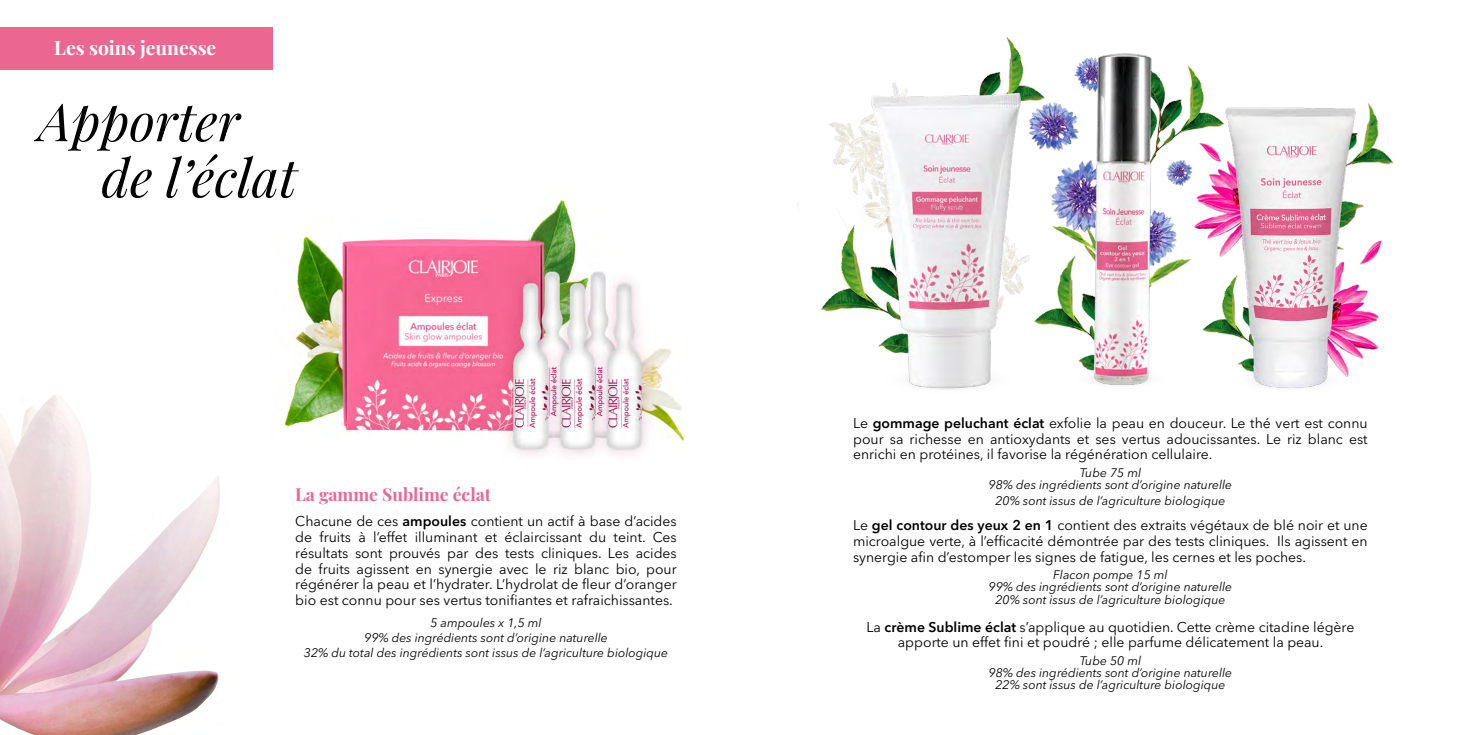
<style>
.page{position:relative;width:1469px;height:735px;background:#fff}
.page>*{position:absolute;margin:0;border:0;box-sizing:border-box;transform-origin:0 0}
.t1{font:italic 52.5px "Playfair Display";color:#000}
.t2{font:19.25px "Playfair Display";color:#fff}
.t3{font:17.5px "Playfair Display";color:#ec6692}
.t4{font:14px/15.8px "Avenir Next LT Pro";color:#000;text-align:justify}
.t5{font:italic 12.25px/12.2px "Avenir Next LT Pro";color:#000;text-align:center}
.s1{font-weight:600}
</style>
<div class="page">
<img style="left:284px;top:199px;width:403px;height:256px">
<img style="left:0;top:395px;width:220px;height:339px">
<div style="left:0;top:27px;width:272px;height:43px;background:#ec6692"></div>
<img style="left:797px;top:37px;width:596px;height:352px">
<p class="t2" style="left:54px;top:33px;width:163px">Les soins jeunesse</p>
<p class="t1" style="left:38px;top:81px;width:203px">Apporter</p>
<p class="t1" style="left:101px;top:137px;width:197px">de l’éclat</p>
<p class="t3" style="left:295px;top:480px;width:197px">La gamme Sublime éclat</p>
<p class="t4" style="left:295px;top:513px;width:383px">Chacune de ces <span class="s1">ampoules</span> contient un actif à base d’acides de fruits à l’effet illuminant et éclaircissant du teint. Ces résultats sont prouvés par des tests cliniques. Les acides de fruits agissent en synergie avec le riz blanc bio, pour régénérer la peau et l’hydrater. L’hydrolat de fleur d’oranger bio est connu pour ses vertus tonifiantes et rafraichissantes.</p>
<p class="t5" style="left:430px;top:616px;width:113px">5 ampoules x 1,5 ml</p>
<p class="t5" style="left:364px;top:631px;width:245px">99% des ingrédients sont d’origine naturelle</p>
<p class="t5" style="left:304px;top:646px;width:365px">32% du total des ingrédients sont issus de l’agriculture biologique</p>
<p class="t4" style="left:853px;top:415px;width:516px">Le <span class="s1">gommage peluchant éclat</span> exfolie la peau en douceur. Le thé vert est connu pour sa richesse en antioxydants et ses vertus adoucissantes. Le riz blanc est enrichi en protéines, il favorise la régénération cellulaire.</p>
<p class="t5" style="left:1079px;top:466px;width:63px">Tube 75 ml</p>
<p class="t5" style="left:988px;top:476px;width:245px;line-height:15.8px">98% des ingrédients sont d’origine naturelle<br>20% sont issus de l’agriculture biologique</p>
<p class="t4" style="left:853px;top:517px;width:516px">Le <span class="s1">gel contour des yeux 2 en 1</span> contient des extraits végétaux de blé noir et une microalgue verte, à l’efficacité démontrée par des tests cliniques. Ils agissent en synergie afin d’estomper les signes de fatigue, les cernes et les poches.</p>
<p class="t5" style="left:1053px;top:568px;width:116px">Flacon pompe 15 ml</p>
<p class="t5" style="left:988px;top:580px;width:245px">99% des ingrédients sont d’origine naturelle<br>20% sont issus de l’agriculture biologique</p>
<p class="t4" style="left:866px;top:618px;width:489px;text-align:center">La <span class="s1">crème Sublime éclat</span> s’applique au quotidien. Cette crème citadine légère apporte un effet fini et poudré ; elle parfume délicatement la peau.</p>
<p class="t5" style="left:1079px;top:653px;width:63px">Tube 50 ml</p>
<p class="t5" style="left:988px;top:666px;width:245px">98% des ingrédients sont d’origine naturelle<br>22% sont issus de l’agriculture biologique</p>
</div>
